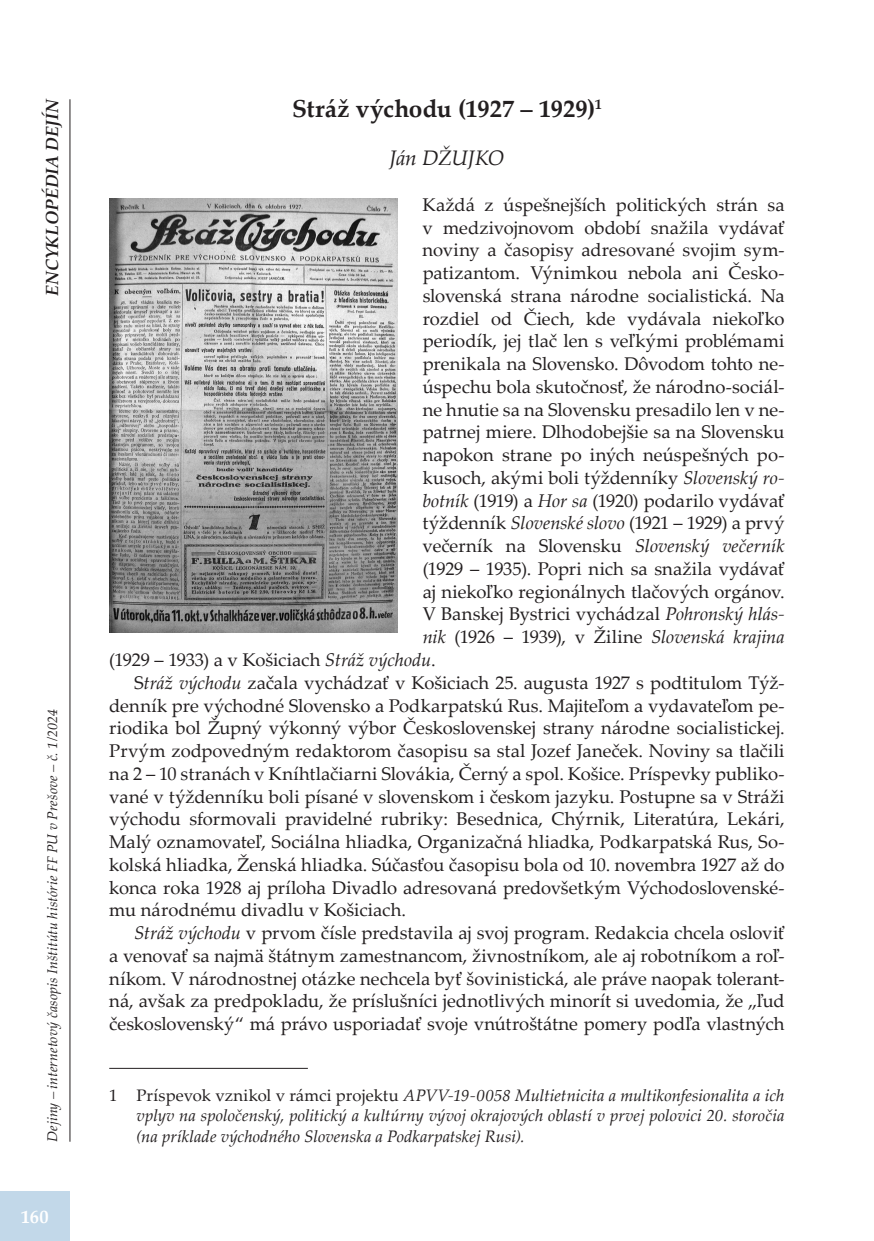
<style>
.page{position:relative;width:874px;height:1241px;background:#fff}
.page>*{position:absolute;margin:0;border:0;box-sizing:border-box;transform-origin:0 0}
.t1{font:700 24.5px "Palatino Linotype";letter-spacing:-.005em;color:#231f20}
.t2{font:italic 21px "Palatino Linotype";letter-spacing:-.015em;color:#231f20}
.t3{font:18.38px "Palatino Linotype";color:#231f20}
.t4{font:italic 18.38px "Palatino Linotype";letter-spacing:-.005em;color:#231f20}
.t5{font:700 18.38px "Palatino Linotype";color:#fff}
.t6{font:italic 700 17.5px "Palatino Linotype";color:#231f20}
.t7{font:italic 16.62px/20.3px "Palatino Linotype";letter-spacing:.005em;color:#231f20;text-align:justify}
.t8{font:italic 14px "Palatino Linotype";letter-spacing:.01em;color:#231f20}
.s1{font-style:italic}
.s2{font-style:normal}
</style>
<div class="page">
<div style="left:0;top:1191px;width:69px;height:49px;background:#c2d8e9"></div>
<hr style="left:69px;top:99px;width:1px;height:1042px;background:#231f20">
<hr style="left:109px;top:1067px;width:199px;height:1px;background:#231f20">
<img style="left:109px;top:199px;width:288px;height:433px">
<p class="t6" style="left:40px;top:295px;width:199px;rotate:-90deg">ENCYKLOPÉDIA DEJÍN</p>
<h1 class="t1" style="left:292px;top:91px;width:311px">Stráž východu (1927 – 1929)<sup>1</sup></h1>
<p class="t2" style="left:389px;top:143px;width:116px">Ján DŽUJKO</p>
<p class="t3" style="left:422px;top:191px;width:363px">Každá z úspešnejších politických strán sa</p>
<p class="t3" style="left:422px;top:214px;width:363px">v medzivojnovom období snažila vydávať</p>
<p class="t3" style="left:422px;top:237px;width:363px">noviny a časopisy adresované svojim sym-</p>
<p class="t3" style="left:422px;top:260px;width:363px">patizantom. Výnimkou nebola ani Česko-</p>
<p class="t3" style="left:422px;top:282px;width:363px">slovenská strana národne socialistická. Na</p>
<p class="t3" style="left:422px;top:305px;width:363px">rozdiel od Čiech, kde vydávala niekoľko</p>
<p class="t3" style="left:422px;top:328px;width:363px">periodík, jej tlač len s veľkými problémami</p>
<p class="t3" style="left:422px;top:351px;width:363px">prenikala na Slovensko. Dôvodom tohto ne-</p>
<p class="t3" style="left:422px;top:373px;width:363px">úspechu bola skutočnosť, že národno-sociál-</p>
<p class="t3" style="left:422px;top:396px;width:363px">ne hnutie sa na Slovensku presadilo len v ne-</p>
<p class="t3" style="left:422px;top:419px;width:363px">patrnej miere. Dlhodobejšie sa na Slovensku</p>
<p class="t3" style="left:422px;top:442px;width:363px">napokon strane po iných neúspešných po-</p>
<p class="t3" style="left:422px;top:464px;width:363px">kusoch, akými boli týždenníky <span class="s1">Slovenský ro-</span></p>
<p class="t3" style="left:422px;top:487px;width:363px"><span class="s1">botník</span> (1919) a <span class="s1">Hor sa</span> (1920) podarilo vydávať</p>
<p class="t3" style="left:422px;top:510px;width:363px">týždenník <span class="s1">Slovenské slovo</span> (1921 – 1929) a prvý</p>
<p class="t3" style="left:422px;top:533px;width:363px">večerník na Slovensku <span class="s1">Slovenský večerník</span></p>
<p class="t3" style="left:422px;top:555px;width:363px">(1929 – 1935). Popri nich sa snažila vydávať</p>
<p class="t3" style="left:422px;top:578px;width:363px">aj niekoľko regionálnych tlačových orgánov.</p>
<p class="t3" style="left:422px;top:601px;width:363px">V Banskej Bystrici vychádzal <span class="s1">Pohronský hlás-</span></p>
<p class="t4" style="left:422px;top:623px;width:363px">nik <span class="s2">(1926 – 1939), v Žiline</span> Slovenská krajina</p>
<p class="t3" style="left:109px;top:646px;width:328px">(1929 – 1933) a v Košiciach <span class="s1">Stráž východu</span>.</p>
<p class="t3" style="left:134px;top:669px;width:651px">S<span class="s1">tráž východu</span> začala vychádzať v Košiciach 25. augusta 1927 s podtitulom Týž-</p>
<p class="t3" style="left:109px;top:692px;width:676px">denník pre východné Slovensko a Podkarpatskú Rus. Majiteľom a vydavateľom pe-</p>
<p class="t3" style="left:109px;top:715px;width:676px">riodika bol Župný výkonný výbor Československej strany národne socialistickej.</p>
<p class="t3" style="left:109px;top:737px;width:676px">Prvým zodpovedným redaktorom časopisu sa stal Jozef Janeček. Noviny sa tlačili</p>
<p class="t3" style="left:109px;top:760px;width:676px">na 2 – 10 stranách v Kníhtlačiarni Slovákia, Černý a spol. Košice. Príspevky publiko-</p>
<p class="t3" style="left:109px;top:783px;width:676px">vané v týždenníku boli písané v slovenskom i českom jazyku. Postupne sa v Stráži</p>
<p class="t3" style="left:109px;top:806px;width:676px">východu sformovali pravidelné rubriky: Besednica, Chýrnik, Literatúra, Lekári,</p>
<p class="t3" style="left:109px;top:828px;width:676px">Malý oznamovateľ, Sociálna hliadka, Organizačná hliadka, Podkarpatská Rus, So-</p>
<p class="t3" style="left:109px;top:851px;width:676px">kolská hliadka, Ženská hliadka. Súčasťou časopisu bola od 10. novembra 1927 až do</p>
<p class="t3" style="left:109px;top:874px;width:676px">konca roka 1928 aj príloha Divadlo adresovaná predovšetkým Východoslovenské-</p>
<p class="t3" style="left:109px;top:896px;width:298px">mu národnému divadlu v Košiciach.</p>
<p class="t3" style="left:134px;top:919px;width:651px"><span class="s1">Stráž východu</span> v prvom čísle predstavila aj svoj program. Redakcia chcela osloviť</p>
<p class="t3" style="left:109px;top:942px;width:676px">a venovať sa najmä štátnym zamestnancom, živnostníkom, ale aj robotníkom a roľ-</p>
<p class="t3" style="left:109px;top:965px;width:676px">níkom. V národnostnej otázke nechcela byť šovinistická, ale práve naopak tolerant-</p>
<p class="t3" style="left:109px;top:987px;width:676px">ná, avšak za predpokladu, že príslušníci jednotlivých minorít si uvedomia, že ,,ľud</p>
<p class="t3" style="left:109px;top:1010px;width:676px">československý“ má právo usporiadať svoje vnútroštátne pomery podľa vlastných</p>
<p class="t8" style="left:42px;top:1141px;width:434px;rotate:-90deg">Dejiny – internetový časopis Inštitútu histórie FF PU v Prešove – č. 1/2024</p>
<p class="t7" style="left:136px;top:1084px;width:649px;text-indent:-27px"><span class="s2">1 Príspevok vznikol v rámci projektu</span> APVV-19-0058 Multietnicita a multikonfesionalita a ich vplyv na spoločenský, politický a kultúrny vývoj okrajových oblastí v prvej polovici 20. storočia (na príklade východného Slovenska a Podkarpatskej Rusi).</p>
<p class="t5" style="left:21px;top:1203px;width:29px">160</p>
</div>
